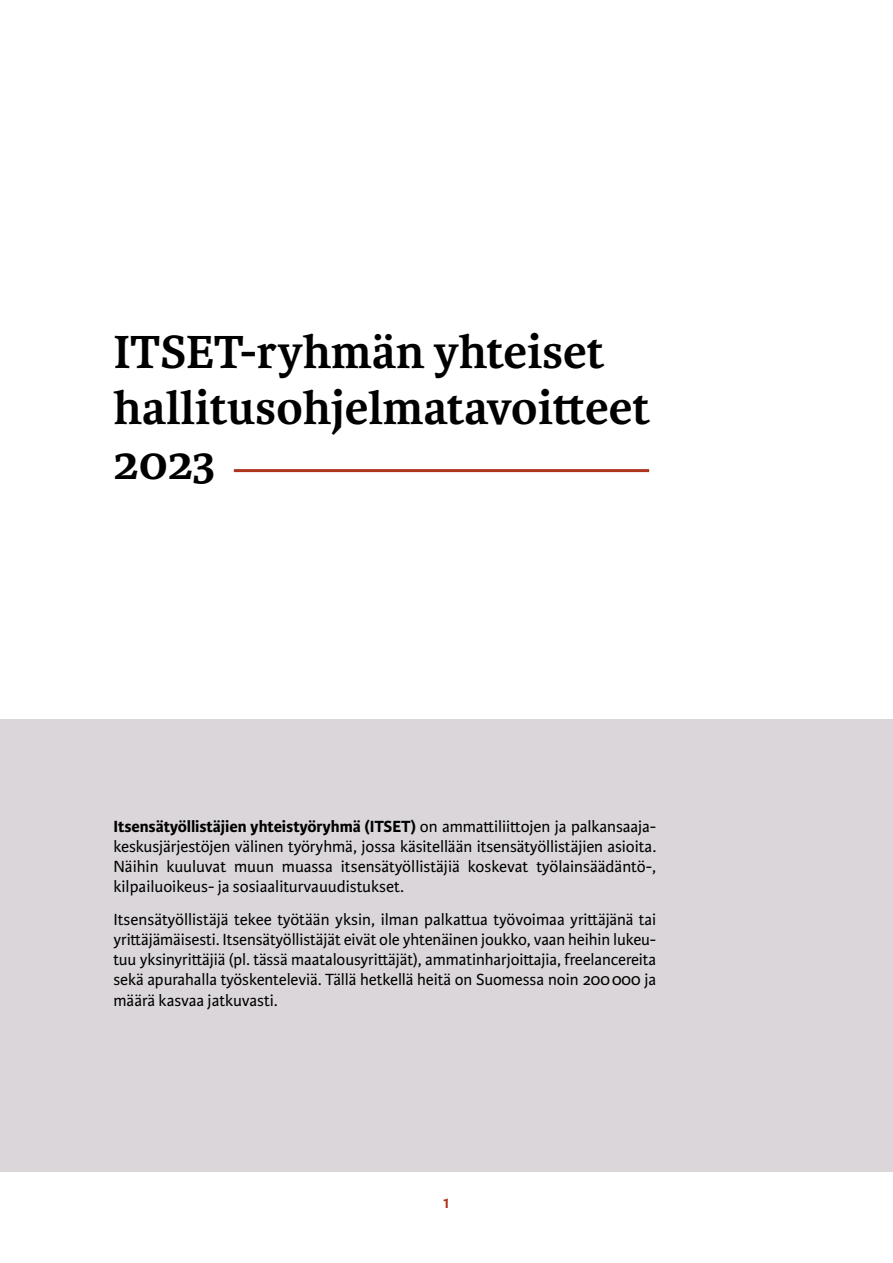
<style>
.page{position:relative;width:893px;height:1263px;background:#fff}
.page>*{position:absolute;margin:0;border:0;box-sizing:border-box;transform-origin:0 0}
.t1{font:700 49.5px/55.5px "Karmina";color:#000}
.Väliotsikko_punainen{font:600 18px "Karmina Sans";color:#ad341d}
.Valkoinen_ingressi{font:17.25px/20.2px "Karmina Sans";color:#000;text-align:justify}
.s1{font-weight:700}
</style>
<div class="page">
<div style="left:0;top:719px;width:893px;height:452px;background:#dad6d9"></div>
<hr style="left:234px;top:469px;width:415px;height:3px;background:#ad341d">
<p class="t1" style="left:113px;top:326px;width:538px">ITSET-ryhmän yhteiset hallitusohjelmatavoitteet<br>2023</p>
<p class="Valkoinen_ingressi" style="left:113px;top:816px;width:544px"><span class="s1">Itsensätyöllistäjien yhteistyöryhmä (ITSET)</span> on ammattiliittojen ja palkansaaja&shy;keskusjärjestöjen välinen työryhmä, jossa käsitellään itsensätyöllistäjien asioita.<br>Näihin kuuluvat muun muassa itsensätyöllistäjiä koskevat työlainsäädäntö-, kilpailuoikeus- ja sosiaaliturvauudistukset.</p>
<p class="Valkoinen_ingressi" style="left:113px;top:909px;width:544px">Itsensätyöllistäjä tekee työtään yksin, ilman palkattua työvoimaa yrittäjänä tai yrittäjämäisesti. Itsensätyöllistäjät eivät ole yhtenäinen joukko, vaan heihin lukeu&shy;tuu yksinyrittäjiä (pl. tässä maatalousyrittäjät), ammatinharjoittajia, freelancereita sekä apurahalla työskenteleviä. Tällä hetkellä heitä on Suomessa noin 200000 ja määrä kasvaa jatkuvasti.</p>
<p class="Väliotsikko_punainen" style="left:443px;top:1192px;width:9px">1</p>
</div>
